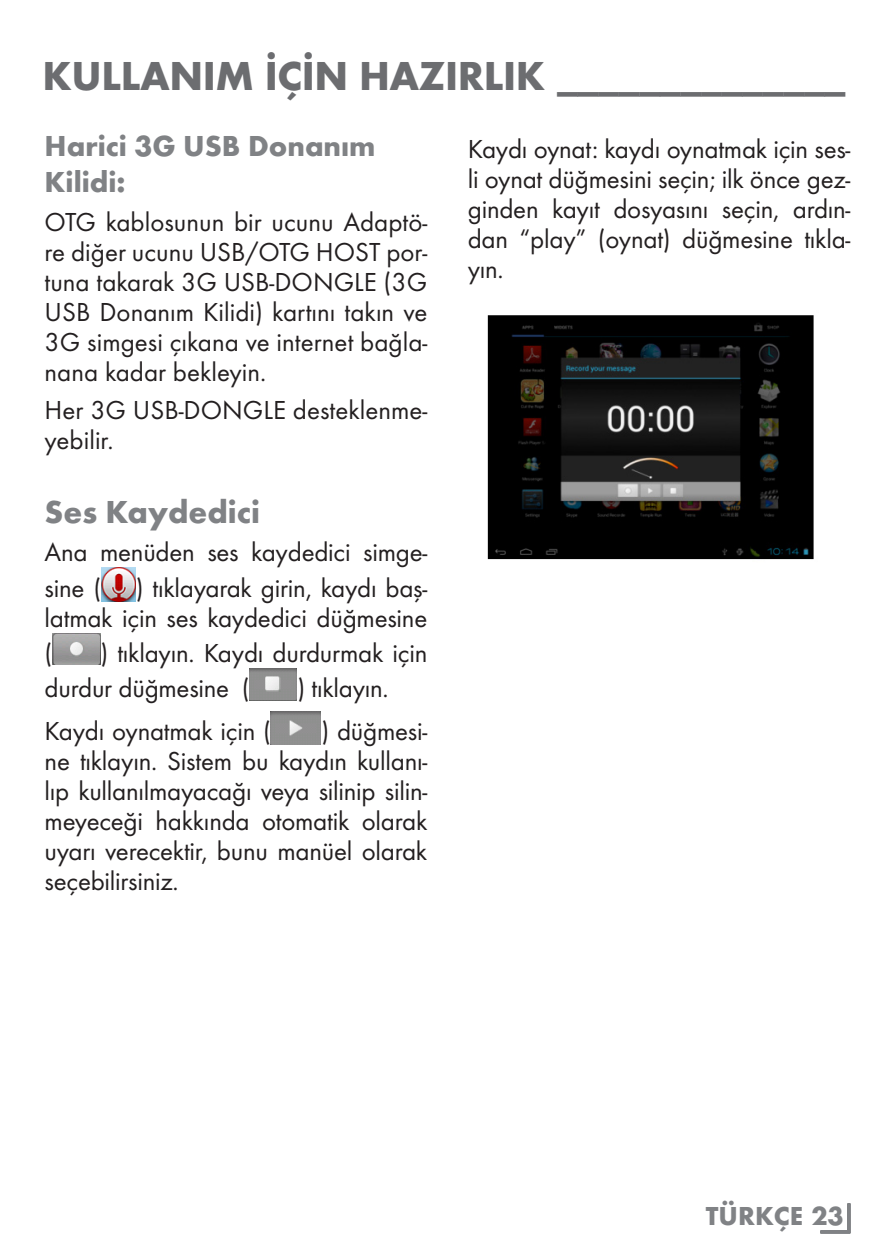
<style>
.page{position:relative;width:893px;height:1259px;background:#fff}
.page>*{position:absolute;margin:0;border:0;box-sizing:border-box;transform-origin:0 0}
.t1{font:700 42px "Futura TOT";letter-spacing:-.01em;color:#6c6d70}
.t2{font:700 33px "Futura TOT";color:#808285}
.t3{font:700 30px/36px "Futura TOT";color:#808285}
.t4{font:27px/30px "Futura TOT Boo";letter-spacing:-.01em;color:#231f20;text-align:justify}
.t5{font:700 27px "Futura TOT";color:#808285}
</style>
<div class="page">
<div style="left:819px;top:1201px;width:31px;height:32px;border:3px solid #808285"></div>
<img style="left:101px;top:567px;width:35px;height:34px">
<img style="left:52px;top:634px;width:48px;height:30px">
<img style="left:250px;top:668px;width:47px;height:33px">
<img style="left:271px;top:711px;width:50px;height:33px">
<img style="left:487px;top:315px;width:327px;height:245px">
<h1 class="t1" style="left:43px;top:50px;width:805px">KULLANIM IÇIN HAZIRLIK ______________</h1>
<p class="t3" style="left:45px;top:128px;width:332px">Harici 3G USB Donanım<br>Kilidi:</p>
<p class="t4" style="left:45px;top:206px;width:384px">OTG kablosunun bir ucunu Adaptö&shy;re diğer ucunu USB/OTG HOST por&shy;tuna takarak 3G USB-DONGLE (3G USB Donanım Kilidi) kartını takın ve 3G simgesi çıkana ve internet bağla&shy;nana kadar bekleyin.</p>
<p class="t4" style="left:45px;top:395px;width:384px">Her 3G USB-DONGLE desteklenme&shy;yebilir.</p>
<p class="t2" style="left:45px;top:491px;width:217px">Ses Kaydedici</p>
<p class="t4" style="left:45px;top:534px;width:384px;line-height:36px">Ana menüden ses kaydedici simge&shy;sine (</p>
<p class="t4" style="left:45px;top:573px;width:384px;text-align:right">) tıklayarak girin, kaydı baş-<br>latmak için ses kaydedici düğmesine</p>
<p class="t4" style="left:45px;top:638px;width:9px">(</p>
<p class="t4" style="left:45px;top:635px;width:384px;line-height:34.5px;text-indent:56px">) tıklayın. Kaydı durdurmak için durdur düğmesine (</p>
<p class="t4" style="left:297px;top:672px;width:93px">) tıklayın.</p>
<p class="t4" style="left:45px;top:716px;width:384px;text-indent:277px">) düğmesi&shy;ne tıklayın. Sistem bu kaydın kullanı&shy;lıp kullanılmayacağı veya silinip silin&shy;meyeceği hakkında otomatik olarak uyarı verecektir, bunu manüel olarak seçebilirsiniz.</p>
<p class="t4" style="left:45px;top:716px;width:228px">Kaydı oynatmak için (</p>
<p class="t4" style="left:468px;top:134px;width:384px">Kaydı oynat: kaydı oynatmak için ses&shy;li oynat düğmesini seçin; ilk önce gez&shy;ginden kayıt dosyasını seçin, ardın&shy;dan “play” (oynat) düğmesine tıkla&shy;yın.</p>
<p class="t5" style="left:706px;top:1199px;width:139px">TÜRKÇE 23</p>
</div>
